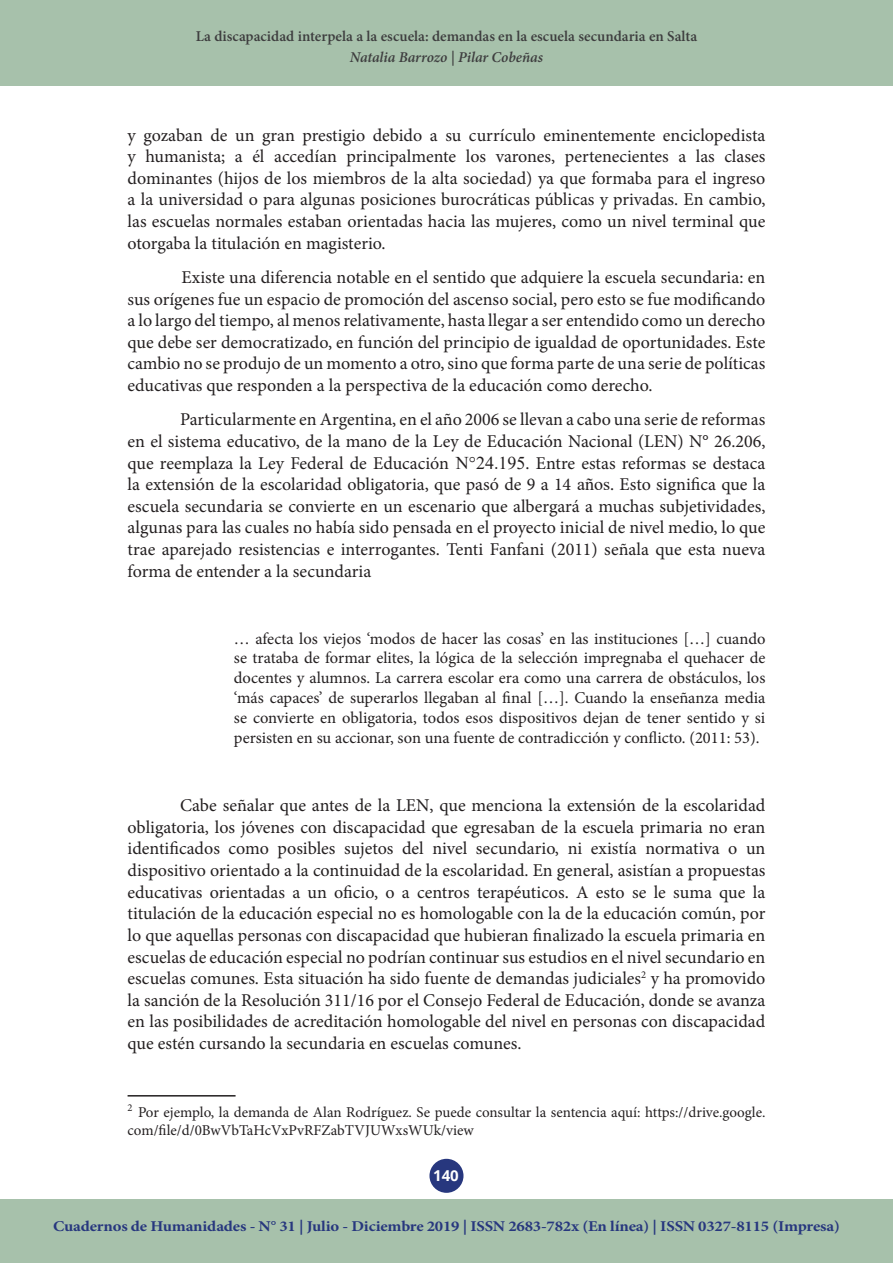
<style>
.page{position:relative;width:893px;height:1263px;background:#fff}
.page>*{position:absolute;margin:0;border:0;box-sizing:border-box;transform-origin:0 0}
.t1{font:18px/21.6px "Minion Pro";color:#231f20;text-align:justify}
.t2{font:16.5px/19.8px "Minion Pro";color:#231f20;text-align:justify}
.t3{font:15px/18px "Minion Pro";color:#231f20}
.t4{font:700 15px "Minion Pro";letter-spacing:-.01em;color:#27377e;scale:1.11 1}
.t5{font:600 15px "Minion Pro";color:#3e3e3f}
.t6{font:italic 600 15px "Minion Pro";letter-spacing:-.005em;color:#3e3e3f}
.t7{font:700 15px "Open Sans";color:#fff}
.s1{font-family:"Times New Roman"}
</style>
<div class="page">
<div style="left:429px;top:1159px;width:34px;height:34px;background:#27377e;border-radius:50%"></div>
<div style="left:0;top:0;width:893px;height:85px;background:#a7c1ab"></div>
<div style="left:0;top:1199px;width:893px;height:64px;background:#a7c1ab"></div>
<hr style="left:128px;top:1095px;width:108px;height:1px;background:#231f20">
<p class="t5" style="left:196px;top:26px;width:503px">La discapacidad interpela a la escuela: demandas en la escuela secundaria en Salta</p>
<p class="t6" style="left:350px;top:46px;width:195px">Natalia Barrozo | Pilar Cobeñas</p>
<p class="t1" style="left:128px;top:124px;width:639px">y gozaban de un gran prestigio debido a su currículo eminentemente enciclopedista y humanista; a él accedían principalmente los varones, pertenecientes a las clases dominantes (hijos de los miembros de la alta sociedad) ya que formaba para el ingreso a la universidad o para algunas posiciones burocráticas públicas y privadas. En cambio, las escuelas normales estaban orientadas hacia las mujeres, como un nivel terminal que otorgaba la titulación en magisterio.</p>
<p class="t1" style="left:128px;top:267px;width:639px;text-indent:54px">Existe una diferencia notable en el sentido que adquiere la escuela secundaria: en sus orígenes fue un espacio de promoción del ascenso social, pero esto se fue modificando a lo largo del tiempo, al menos relativamente, hasta llegar a ser entendido como un derecho que debe ser democratizado, en función del principio de igualdad de oportunidades. Este cambio no se produjo de un momento a otro, sino que forma parte de una serie de políticas educativas que responden a la perspectiva de la educación como derecho.</p>
<p class="t1" style="left:128px;top:409px;width:639px;text-indent:53px">Particularmente en Argentina, en el año 2006 se llevan a cabo una serie de reformas en el sistema educativo, de la mano de la Ley de Educación Nacional (LEN) N° 26.206, que reemplaza la Ley Federal de Educación <span class="s1">N°24.195</span>. Entre estas reformas se destaca la extensión de la escolaridad obligatoria, que pasó de 9 a 14 <span class="s1">años</span>. Esto significa que la escuela secundaria se convierte en un escenario que albergará a muchas subjetividades, algunas para las cuales no había sido pensada en el proyecto inicial de nivel medio, lo que trae aparejado resistencias e interrogantes. Tenti Fanfani (2011) señala que esta nueva forma de entender a la secundaria</p>
<p class="t2" style="left:234px;top:628px;width:533px">… afecta los viejos ‘modos de hacer las cosas’ en las instituciones […] cuando se trataba de formar elites, la lógica de la selección impregnaba el quehacer de docentes y alumnos. La carrera escolar era como una carrera de obstáculos, los ‘más capaces’ de superarlos llegaban al final […]. Cuando la enseñanza media se convierte en obligatoria, todos esos dispositivos dejan de tener sentido y si persisten en su accionar, son una fuente de contradicción y conflicto. (2011: 53).</p>
<p class="t1" style="left:128px;top:795px;width:639px;text-indent:52px">Cabe señalar que antes de la LEN, que menciona la extensión de la escolaridad obligatoria, los jóvenes con discapacidad que egresaban de la escuela primaria no eran identificados como posibles sujetos del nivel secundario, ni existía normativa o un dispositivo orientado a la continuidad de la escolaridad. En general, asistían a propuestas educativas orientadas a un oficio, o a centros terapéuticos. A esto se le suma que la titulación de la educación especial no es homologable con la de la educación común, por lo que aquellas personas con discapacidad que hubieran finalizado la escuela primaria en escuelas de educación especial no podrían continuar sus estudios en el nivel secundario en escuelas comunes. Esta situación ha sido fuente de demandas judiciales<sup>2</sup> y ha promovido la sanción de la Resolución 311/16 por el Consejo Federal de Educación, donde se avanza en las posibilidades de acreditación homologable del nivel en personas con discapacidad que estén cursando la secundaria en escuelas comunes.</p>
<p class="t3" style="left:128px;top:1104px;width:639px"><sup>2</sup> Por ejemplo, la demanda de Alan Rodríguez. Se puede consultar la sentencia aquí: https://drive.google. com/file/d/0BwVbTaHcVxPvRFZabTVJUWxsWUk/view</p>
<p class="t7" style="left:433px;top:1165px;width:27px">140</p>
<p class="t4" style="left:53px;top:1216px;width:710px">Cuadernos de Humanidades - N° 31 | Julio - Diciembre 2019 | ISSN 2683-782x (En línea) | ISSN 0327-8115 (Impresa)</p>
</div>
